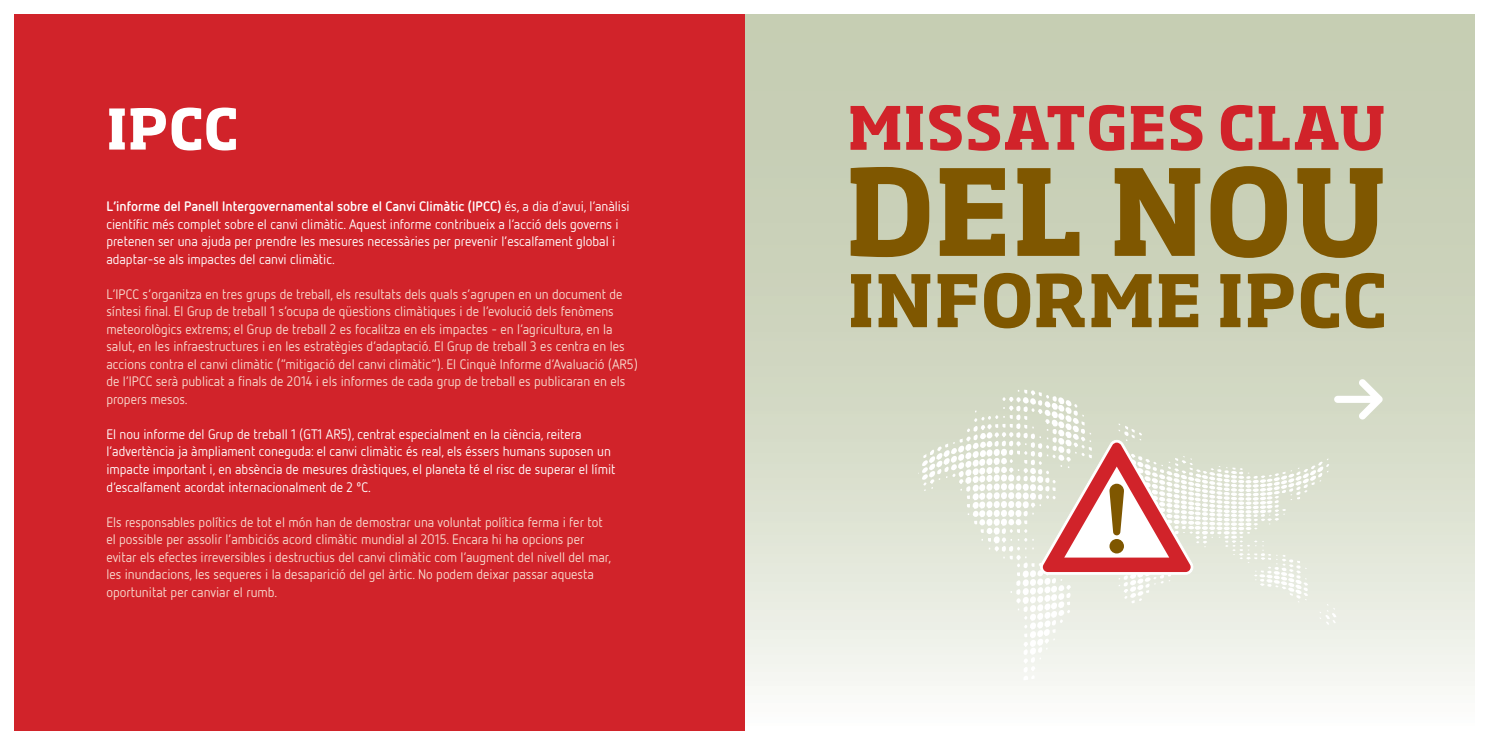
<style>
.page{position:relative;width:1489px;height:745px;background:#fff}
.page>*{position:absolute;margin:0;border:0;box-sizing:border-box;transform-origin:0 0}
.t1{font:700 118px "Soho Std";letter-spacing:-.005em;color:#7f5700}
.t2{font:700 71.38px "Soho Std";letter-spacing:.015em;color:#7f5700}
.t3{font:700 58.88px "Soho Std";letter-spacing:.015em;color:#d1232a}
.t4{font:700 55.25px "Soho Std";color:#fff}
.t5{font:13.75px/17.5px "Netto OT";color:#f7dace}
.t6{font:13.75px/17.5px "Netto OT";color:#fff}
.s1{font-weight:700}
</style>
<div class="page">
<div style="left:744px;top:14px;width:730px;height:716px;background:linear-gradient(to bottom,#bcc5a6,#f2f4ee)"></div>
<div style="left:14px;top:14px;width:730px;height:716px;background:#d1232a"></div>
<svg style="left:1333px;top:378px;width:49px;height:41px"></svg>
<svg style="left:918px;top:388px;width:418px;height:292px"></svg>
<svg style="left:1040px;top:439px;width:153px;height:135px"></svg>
<h3 class="t4" style="left:107px;top:93px;width:133px">IPCC</h3>
<p class="t6" style="left:106px;top:197px;width:525px"><span class="s1">L‘informe del Panell Intergovernamental sobre el Canvi Climàtic (IPCC)</span> és, a dia d’avui, l‘anàlisi científic més complet sobre el canvi climàtic. Aquest informe contribueix a l‘acció dels governs i pretenen ser una ajuda per prendre les mesures necessàries per prevenir l’escalfament global i adaptar-se als impactes del canvi climàtic.</p>
<p class="t5" style="left:106px;top:285px;width:533px">L‘IPCC s’organitza en tres grups de treball, els resultats dels quals s’agrupen en un document de síntesi final. El Grup de treball 1 s‘ocupa de qüestions climàtiques i de l‘evolució dels fenòmens meteorològics extrems; el Grup de treball 2 es focalitza en els impactes - en l‘agricultura, en la salut, en les infraestructures i en les estratègies d‘adaptació. El Grup de treball 3 es centra en les accions contra el canvi climàtic (“mitigació del canvi climàtic”). El Cinquè Informe d‘Avaluació (AR5) de l‘IPCC serà publicat a finals de 2014 i els informes de cada grup de treball es publicaran en els propers mesos.</p>
<p class="t6" style="left:106px;top:425px;width:510px">El nou informe del Grup de treball 1 (GT1 AR5), centrat especialment en la ciència, reitera l’advertència ja àmpliament coneguda: el canvi climàtic és real, els éssers humans suposen un impacte important i, en absència de mesures dràstiques, el planeta té el risc de superar el límit d‘escalfament acordat internacionalment de 2 ºC.</p>
<p class="t5" style="left:106px;top:512px;width:506px">Els responsables polítics de tot el món han de demostrar una voluntat política ferma i fer tot el possible per assolir l’ambiciós acord climàtic mundial al 2015. Encara hi ha opcions per evitar els efectes irreversibles i destructius del canvi climàtic com l‘augment del nivell del mar, les inundacions, les sequeres i la desaparició del gel àrtic. No podem deixar passar aquesta oportunitat per canviar el rumb.</p>
<h3 class="t3" style="left:847px;top:90px;width:539px">MISSATGES CLAU</h3>
<h1 class="t1" style="left:845px;top:136px;width:544px">DEL NOU</h1>
<h2 class="t2" style="left:847px;top:254px;width:541px">INFORME IPCC</h2>
</div>
